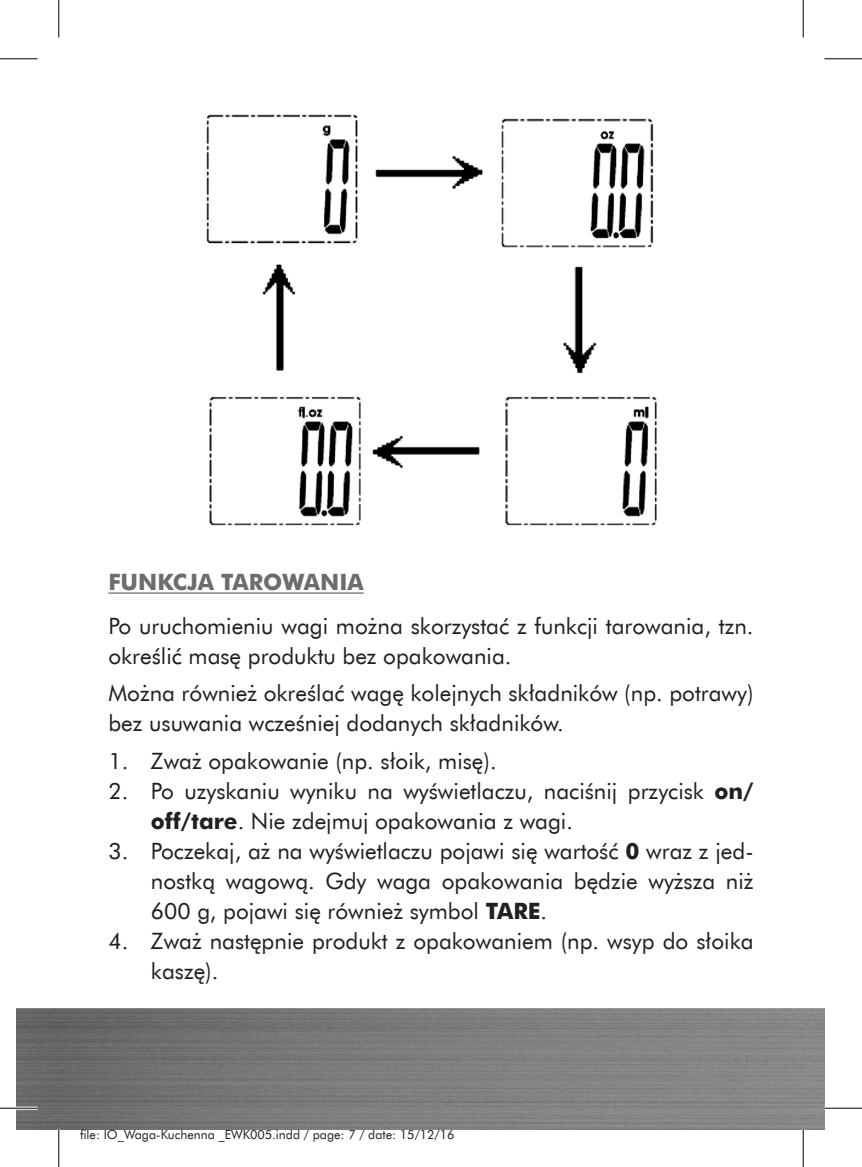
<style>
.page{position:relative;width:862px;height:1167px;background:#fff}
.page>*{position:absolute;margin:0;border:0;box-sizing:border-box;transform-origin:0 0}
.t1{font:22.5px/30px "Futura EU";color:#231f20}
.t2{font:700 22.5px "Futura EU";color:#6c6d70}
.t3{font:12.5px "Futura EU";color:#231f20}
.s1{font-weight:700}
</style>
<div class="page">
<img style="left:16px;top:1008px;width:808px;height:121px">
<hr style="left:108px;top:592px;width:256px;height:1px;background:#6c6d70">
<img style="left:206px;top:114px;width:451px;height:412px">
<hr style="left:0;top:1106px;width:38px;height:3px;background:#fff">
<hr style="left:0;top:58px;width:38px;height:1px;background:#000">
<hr style="left:824px;top:58px;width:38px;height:1px;background:#000">
<hr style="left:0;top:1107px;width:38px;height:1px;background:#000">
<hr style="left:824px;top:1107px;width:38px;height:1px;background:#000">
<hr style="left:58px;top:0;width:1px;height:37px;background:#000">
<hr style="left:58px;top:1129px;width:1px;height:37px;background:#000">
<hr style="left:802px;top:0;width:1px;height:37px;background:#000">
<hr style="left:802px;top:1129px;width:1px;height:37px;background:#000">
<p class="t2" style="left:108px;top:568px;width:257px">FUNKCJA TAROWANIA</p>
<p class="t1" style="left:108px;top:612px;width:646px">Po uruchomieniu wagi można skorzystać z funkcji tarowania, tzn. określić masę produktu bez opakowania.</p>
<p class="t1" style="left:108px;top:679px;width:646px">Można również określać wagę kolejnych składników (np. potrawy) bez usuwania wcześniej dodanych składników.</p>
<p class="t1" style="left:108px;top:746px;width:390px">1. Zważ opakowanie (np. słoik, misę).</p>
<p class="t1" style="left:151px;top:776px;width:604px;text-indent:-43px">2. Po uzyskaniu wyniku na wyświetlaczu, naciśnij przycisk <span class="s1">on/ off/tare</span>. Nie zdejmuj opakowania z wagi.</p>
<p class="t1" style="left:151px;top:836px;width:604px;text-align:justify;text-indent:-43px">3. Poczekaj, aż na wyświetlaczu pojawi się wartość <span class="s1">0</span> wraz z jed&shy;nostką wagową. Gdy waga opakowania będzie wyższa niż 600 g, pojawi się również symbol <span class="s1">TARE</span>.</p>
<p class="t1" style="left:151px;top:926px;width:604px;text-indent:-43px">4. Zważ następnie produkt z opakowaniem (np. wsyp do słoika kaszę).</p>
<p class="t3" style="left:80px;top:1126px;width:376px">file: IO_Waga-Kuchenna _EWK005.indd / page: 7 / date: 15/12/16</p>
</div>
